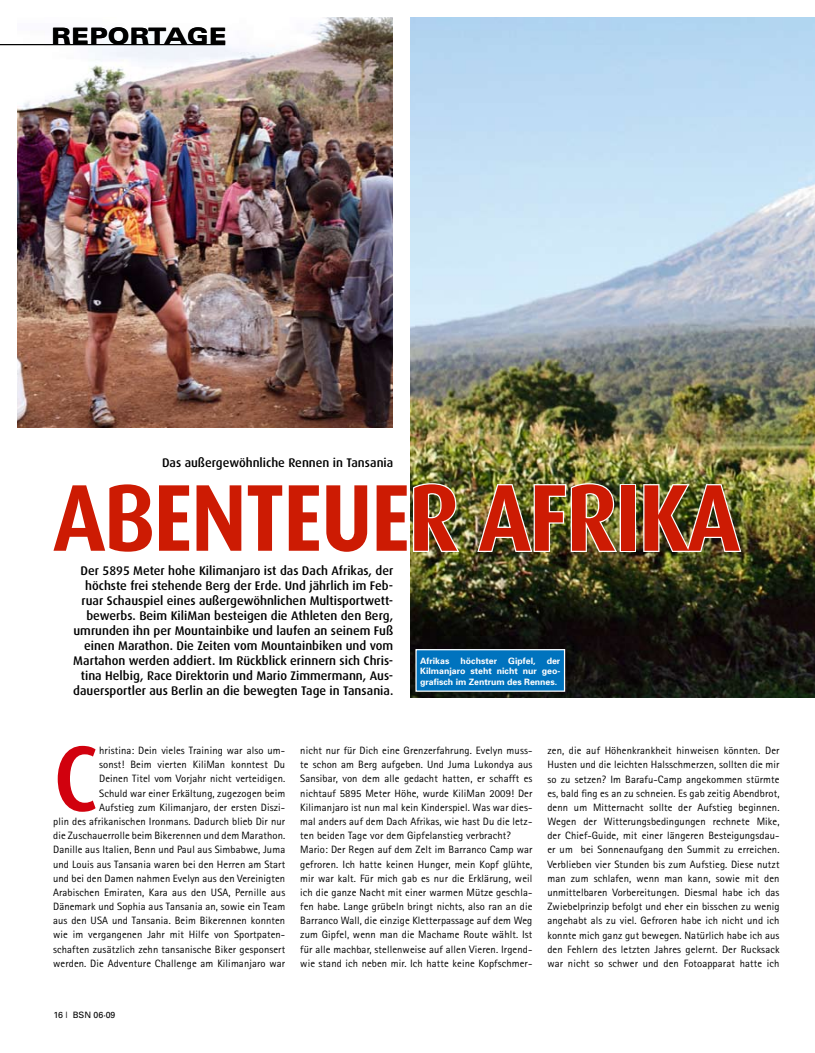
<style>
.page{position:relative;width:815px;height:1053px;background:#fff}
.page>*{position:absolute;margin:0;border:0;box-sizing:border-box;transform-origin:0 0}
.t1{font:700 95px "Dax";letter-spacing:-.02em;color:#cd1b03;scale:.9 1}
.t2{font:500 93px "Dax";color:#d1010e}
.t3{font:900 expanded 22.5px "Univers";color:#000}
.t4{font:500 12.5px/15px "Dax";color:#000;text-align:right}
.t5{font:10.62px/14.1px "Rotis Sans Serif";letter-spacing:.01em;color:#000;text-align:right}
.t6{font:700 8.75px/10.5px "Univers";color:#fff;text-align:justify}
.t7{font:8.75px "Univers";color:#000}
</style>
<div class="page">
<img style="left:410px;top:18px;width:405px;height:679px">
<img style="left:18px;top:18px;width:374px;height:410px">
<img style="left:410px;top:482px;width:51px;height:72px">
<img style="left:476px;top:482px;width:142px;height:72px">
<div style="left:620px;top:484px;width:16px;height:68px;border:2px solid #fff"></div>
<img style="left:642px;top:483px;width:101px;height:71px">
<div style="left:416px;top:649px;width:149px;height:42px;background:#0073be"></div>
<div style="left:415px;top:649px;width:150px;height:42px;border:1px solid #fff"></div>
<hr style="left:0;top:44px;width:225px;height:1px;background:#000">
<h3 class="t3" style="left:51px;top:23px;width:178px">REPORTAGE</h3>
<p class="t4" style="left:162px;top:455px;width:233px">Das außergewöhnliche Rennen in Tansania</p>
<h1 class="t1" style="left:53px;top:464px;width:764px">ABENTEUER AFRIKA</h1>
<p class="t4" style="left:73px;top:563px;width:322px">Der 5895 Meter hohe Kilimanjaro ist das Dach Afrikas, der höchste frei stehende Berg der Erde. Und jährlich im Feb&shy;ruar Schauspiel eines außergewöhnlichen Multisportwett&shy;bewerbs. Beim KiliMan besteigen die Athleten den Berg, umrunden ihn per Mountainbike und laufen an seinem Fuß einen Marathon. Die Zeiten vom Mountainbiken und vom Martahon werden addiert. Im Rückblick erinnern sich Chris&shy;tina Helbig, Race Direktorin und Mario Zimmermann, Aus&shy;dauersportler aus Berlin an die bewegten Tage in Tansania.</p>
<p class="t6" style="left:420px;top:654px;width:31px">Afrikas</p>
<p class="t6" style="left:461px;top:654px;width:38px">höchster</p>
<p class="t6" style="left:508px;top:654px;width:29px">Gipfel,</p>
<p class="t6" style="left:420px;top:654px;width:142px;text-indent:127px">der Kilmanjaro steht nicht nur geo&shy;grafisch im Zentrum des Rennes.</p>
<h2 class="t2" style="left:53px;top:726px;width:47px">C</h2>
<p class="t5" style="left:53px;top:743px;width:234px">hristina: Dein vieles Training war also um-<br>sonst! Beim vierten KiliMan konntest Du<br>Deinen Titel vom Vorjahr nicht verteidigen.<br>Schuld war einer Erkältung, zugezogen beim<br>Aufstieg zum Kilimanjaro, der ersten Diszi-<br>plin des afrikanischen Ironmans. Dadurch blieb Dir nur die Zuschauerrolle beim Bikerennen und dem Marathon.<br>Danille aus Italien, Benn und Paul aus Simbabwe, Juma und Louis aus Tansania waren bei den Herren am Start und bei den Damen nahmen Evelyn aus den Vereinigten Arabischen Emiraten, Kara aus den USA, Pernille aus Dänemark und Sophia aus Tansania an, sowie ein Team aus den USA und Tansania. Beim Bikerennen konnten wie im vergangenen Jahr mit Hilfe von Sportpaten&shy;schaften zusätzlich zehn tansanische Biker gesponsert werden. Die Adventure Challenge am Kilimanjaro war</p>
<p class="t5" style="left:300px;top:743px;width:234px;text-align:left">nicht nur für Dich eine Grenzerfahrung. Evelyn muss&shy;te schon am Berg aufgeben. Und Juma Lukondya aus Sansibar, von dem alle gedacht hatten, er schafft es nichtauf 5895 Meter Höhe, wurde KiliMan 2009! Der Kilimanjaro ist nun mal kein Kinderspiel. Was war dies&shy;mal anders auf dem Dach Afrikas, wie hast Du die letz&shy;ten beiden Tage vor dem Gipfelanstieg verbracht?<br>Mario: Der Regen auf dem Zelt im Barranco Camp war gefroren. Ich hatte keinen Hunger, mein Kopf glühte, mir war kalt. Für mich gab es nur die Erklärung, weil ich die ganze Nacht mit einer warmen Mütze geschla&shy;fen habe. Lange grübeln bringt nichts, also ran an die Barranco Wall, die einzige Kletterpassage auf dem Weg zum Gipfel, wenn man die Machame Route wählt. Ist für alle machbar, stellenweise auf allen Vieren. Irgend&shy;wie stand ich neben mir. Ich hatte keine Kopfschmer-</p>
<p class="t5" style="left:547px;top:743px;width:234px;text-align:justify">zen, die auf Höhenkrankheit hinweisen könnten. Der Husten und die leichten Halsschmerzen, sollten die mir so zu setzen? Im Barafu-Camp angekommen stürmte es, bald fing es an zu schneien. Es gab zeitig Abendbrot, denn um Mitternacht sollte der Aufstieg beginnen.<br>Wegen der Witterungsbedingungen rechnete Mike, der Chief-Guide, mit einer längeren Besteigungsdau&shy;er um bei Sonnenaufgang den Summit zu erreichen.<br>Verblieben vier Stunden bis zum Aufstieg. Diese nutzt man zum schlafen, wenn man kann, sowie mit den unmittelbaren Vorbereitungen. Diesmal habe ich das Zwiebelprinzip befolgt und eher ein bisschen zu wenig angehabt als zu viel. Gefroren habe ich nicht und ich konnte mich ganz gut bewegen. Natürlich habe ich aus den Fehlern des letzten Jahres gelernt. Der Rucksack war nicht so schwer und den Fotoapparat hatte ich</p>
<p class="t7" style="left:53px;top:1009px;width:64px">16 | BSN 06·09</p>
</div>
